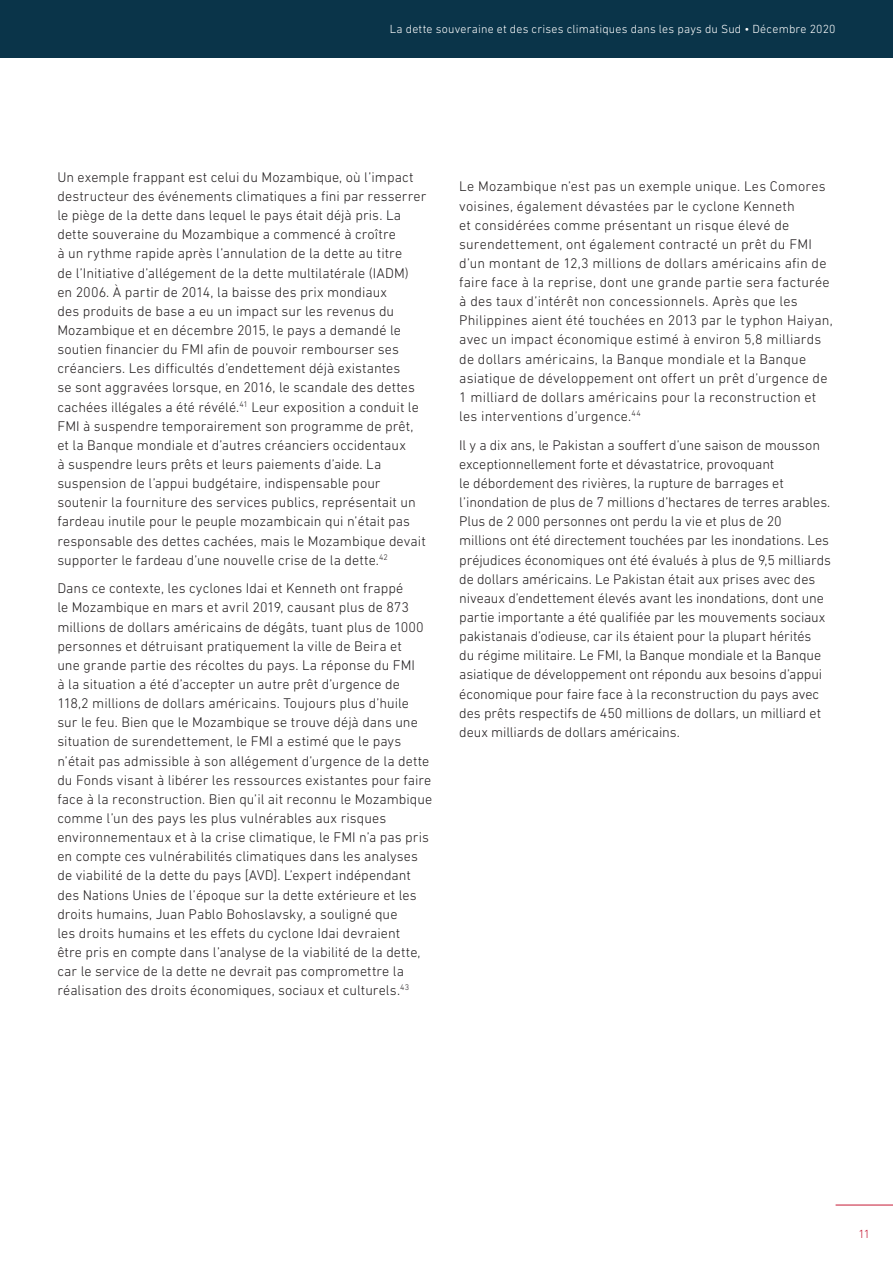
<style>
.page{position:relative;width:893px;height:1263px;background:#fff}
.page>*{position:absolute;margin:0;border:0;box-sizing:border-box;transform-origin:0 0}
.t1{font:300 14.25px/19.2px "DIN Next LT Pro";letter-spacing:.005em;color:#231f20}
.t2{font:300 12px "DIN Next LT Pro";letter-spacing:.015em;color:#fff}
.t3{font:300 12px "DIN Next LT Pro";color:#c51a35}
</style>
<div class="page">
<hr style="left:836px;top:1205px;width:57px;height:1px;background:#c51a35">
<div style="left:0;top:0;width:893px;height:57px;background:#0a3449"></div>
<p class="t2" style="left:390px;top:22px;width:447px">La dette souveraine et des crises climatiques dans les pays du Sud • Décembre 2020</p>
<p class="t1" style="left:57px;top:167px;width:370px">Un exemple frappant est celui du Mozambique, où l’impact destructeur des événements climatiques a fini par resserrer le piège de la dette dans lequel le pays était déjà pris. La dette souveraine du Mozambique a commencé à croître<br>à un rythme rapide après l’annulation de la dette au titre<br>de l’Initiative d’allégement de la dette multilatérale (IADM) en 2006. À partir de 2014, la baisse des prix mondiaux<br>des produits de base a eu un impact sur les revenus du Mozambique et en décembre 2015, le pays a demandé le soutien financier du FMI afin de pouvoir rembourser ses créanciers. Les difficultés d’endettement déjà existantes<br>se sont aggravées lorsque, en 2016, le scandale des dettes cachées illégales a été révélé.<sup>41</sup> Leur exposition a conduit le FMI à suspendre temporairement son programme de prêt, et la Banque mondiale et d’autres créanciers occidentaux<br>à suspendre leurs prêts et leurs paiements d’aide. La suspension de l’appui budgétaire, indispensable pour soutenir la fourniture des services publics, représentait un fardeau inutile pour le peuple mozambicain qui n’était pas responsable des dettes cachées, mais le Mozambique devait supporter le fardeau d’une nouvelle crise de la dette.<sup>42</sup></p>
<p class="t1" style="left:57px;top:579px;width:376px">Dans ce contexte, les cyclones Idai et Kenneth ont frappé<br>le Mozambique en mars et avril 2019, causant plus de 873 millions de dollars américains de dégâts, tuant plus de 1000 personnes et détruisant pratiquement la ville de Beira et<br>une grande partie des récoltes du pays. La réponse du FMI<br>à la situation a été d’accepter un autre prêt d’urgence de 118,2 millions de dollars américains. Toujours plus d’huile sur le feu. Bien que le Mozambique se trouve déjà dans une situation de surendettement, le FMI a estimé que le pays n’était pas admissible à son allégement d’urgence de la dette du Fonds visant à libérer les ressources existantes pour faire face à la reconstruction. Bien qu’il ait reconnu le Mozambique comme l’un des pays les plus vulnérables aux risques environnementaux et à la crise climatique, le FMI n’a pas pris en compte ces vulnérabilités climatiques dans les analyses de viabilité de la dette du pays [AVD]. L’expert indépendant des Nations Unies de l’époque sur la dette extérieure et les droits humains, Juan Pablo Bohoslavsky, a souligné que<br>les droits humains et les effets du cyclone Idai devraient<br>être pris en compte dans l’analyse de la viabilité de la dette, car le service de la dette ne devrait pas compromettre la réalisation des droits économiques, sociaux et culturels.<sup>43</sup></p>
<p class="t1" style="left:459px;top:177px;width:375px">Le Mozambique n’est pas un exemple unique. Les Comores voisines, également dévastées par le cyclone Kenneth<br>et considérées comme présentant un risque élevé de surendettement, ont également contracté un prêt du FMI d’un montant de 12,3 millions de dollars américains afin de faire face à la reprise, dont une grande partie sera facturée à des taux d’intérêt non concessionnels. Après que les Philippines aient été touchées en 2013 par le typhon Haiyan, avec un impact économique estimé à environ 5,8 milliards de dollars américains, la Banque mondiale et la Banque asiatique de développement ont offert un prêt d’urgence de 1 milliard de dollars américains pour la reconstruction et les interventions d’urgence.<sup>44</sup></p>
<p class="t1" style="left:459px;top:435px;width:373px">Il y a dix ans, le Pakistan a souffert d’une saison de mousson exceptionnellement forte et dévastatrice, provoquant<br>le débordement des rivières, la rupture de barrages et l’inondation de plus de 7 millions d’hectares de terres arables.<br>Plus de 2 000 personnes ont perdu la vie et plus de 20 millions ont été directement touchées par les inondations. Les préjudices économiques ont été évalués à plus de 9,5 milliards de dollars américains. Le Pakistan était aux prises avec des niveaux d’endettement élevés avant les inondations, dont une partie importante a été qualifiée par les mouvements sociaux pakistanais d’odieuse, car ils étaient pour la plupart hérités<br>du régime militaire. Le FMI, la Banque mondiale et la Banque asiatique de développement ont répondu aux besoins d’appui économique pour faire face à la reconstruction du pays avec des prêts respectifs de 450 millions de dollars, un milliard et deux milliards de dollars américains.</p>
<p class="t3" style="left:858px;top:1227px;width:13px">11</p>
</div>
